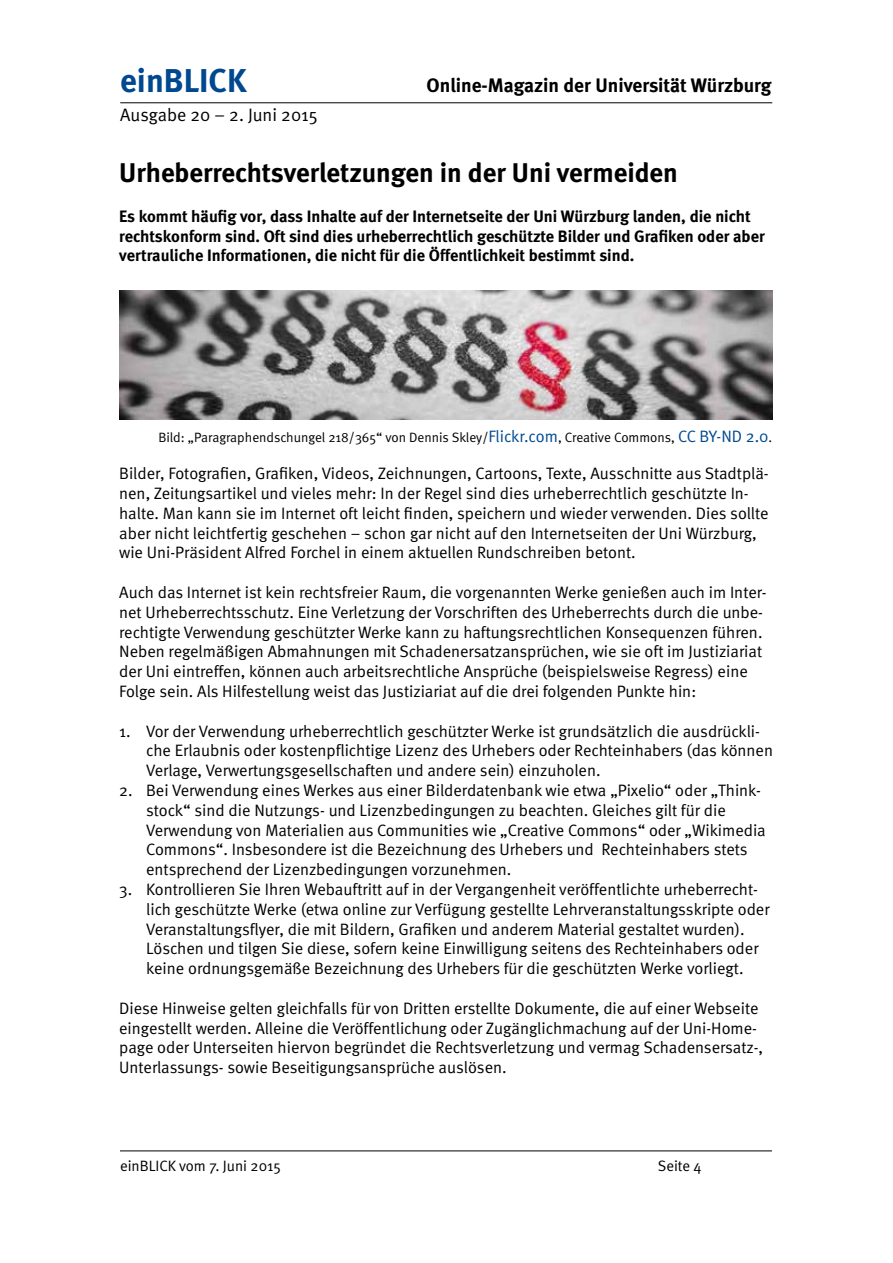
<style>
.page{position:relative;width:893px;height:1263px;background:#fff}
.page>*{position:absolute;margin:0;border:0;box-sizing:border-box;transform-origin:0 0}
.t1{font:700 33px "Meta";color:#004990}
.t2{font:700 27px "Meta";color:#000}
.t3{font:700 19.5px "Meta";color:#000}
.t4{font:18px "Meta Normal";color:#000}
.t5{font:16.5px/19.8px "Meta Normal";color:#000}
.t6{font:700 16.5px/19.8px "Meta";color:#000}
.t7{font:15px "Meta Normal";color:#000}
.t8{font:13.5px "Meta Normal";color:#000}
.s1{font-size:16.5px;color:#004990}
</style>
<div class="page">
<hr style="left:120px;top:102px;width:652px;height:1px;background:#000">
<hr style="left:120px;top:1150px;width:652px;height:1px;background:#000">
<img style="left:119px;top:291px;width:653px;height:129px">
<h1 class="t1" style="left:120px;top:61px;width:128px">einBLICK</h1>
<p class="t3" style="left:427px;top:74px;width:346px">Online-Magazin der Universität Würzburg</p>
<p class="t4" style="left:120px;top:105px;width:199px">Ausgabe 20 – 2. Juni 2015</p>
<h2 class="t2" style="left:119px;top:157px;width:560px">Urheberrechtsverletzungen in der Uni vermeiden</h2>
<p class="t6" style="left:119px;top:206px;width:647px">Es kommt häufig vor, dass Inhalte auf der Internetseite der Uni Würzburg landen, die nicht rechtskonform sind. Oft sind dies urheberrechtlich geschützte Bilder und Grafiken oder aber vertrauliche Informationen, die nicht für die Öffentlichkeit bestimmt sind.</p>
<p class="t8" style="left:158px;top:430px;width:615px">Bild: „Paragraphendschungel 218/365“ von Dennis Skley/<span class="s1">Flickr.com</span>, Creative Commons, <span class="s1">CC BY-ND 2.0</span>.</p>
<p class="t5" style="left:119px;top:463px;width:651px">Bilder, Fotografien, Grafiken, Videos, Zeichnungen, Cartoons, Texte, Ausschnitte aus Stadtplä&shy;nen, Zeitungsartikel und vieles mehr: In der Regel sind dies urheberrechtlich geschützte In&shy;halte. Man kann sie im Internet oft leicht finden, speichern und wieder verwenden. Dies sollte aber nicht leichtfertig geschehen – schon gar nicht auf den Internetseiten der Uni Würzburg, wie Uni-Präsident Alfred Forchel in einem aktuellen Rundschreiben betont.</p>
<p class="t5" style="left:119px;top:582px;width:649px">Auch das Internet ist kein rechtsfreier Raum, die vorgenannten Werke genießen auch im Inter&shy;net Urheberrechtsschutz. Eine Verletzung der Vorschriften des Urheberrechts durch die unbe&shy;rechtigte Verwendung geschützter Werke kann zu haftungsrechtlichen Konsequenzen führen.<br>Neben regelmäßigen Abmahnungen mit Schadenersatzansprüchen, wie sie oft im Justiziariat der Uni eintreffen, können auch arbeitsrechtliche Ansprüche (beispielsweise Regress) eine Folge sein. Als Hilfestellung weist das Justiziariat auf die drei folgenden Punkte hin:</p>
<p class="t5" style="left:146px;top:721px;width:628px;text-indent:-27px">1. Vor der Verwendung urheberrechtlich geschützter Werke ist grundsätzlich die ausdrückli&shy;che Erlaubnis oder kostenpflichtige Lizenz des Urhebers oder Rechteinhabers (das können<br>Verlage, Verwertungsgesellschaften und andere sein) einzuholen.</p>
<p class="t5" style="left:146px;top:780px;width:621px;text-indent:-27px">2. Bei Verwendung eines Werkes aus einer Bilderdatenbank wie etwa „Pixelio“ oder „Think&shy;stock“ sind die Nutzungs- und Lizenzbedingungen zu beachten. Gleiches gilt für die Verwendung von Materialien aus Communities wie „Creative Commons“ oder „Wikimedia Commons“. Insbesondere ist die Bezeichnung des Urhebers und Rechteinhabers stets entsprechend der Lizenzbedingungen vorzunehmen.</p>
<p class="t5" style="left:146px;top:879px;width:625px;text-indent:-27px">3. Kontrollieren Sie Ihren Webauftritt auf in der Vergangenheit veröffentlichte urheberrecht&shy;lich geschützte Werke (etwa online zur Verfügung gestellte Lehrveranstaltungsskripte oder Veranstaltungsflyer, die mit Bildern, Grafiken und anderem Material gestaltet wurden).<br>Löschen und tilgen Sie diese, sofern keine Einwilligung seitens des Rechteinhabers oder keine ordnungsgemäße Bezeichnung des Urhebers für die geschützten Werke vorliegt.</p>
<p class="t5" style="left:119px;top:998px;width:645px">Diese Hinweise gelten gleichfalls für von Dritten erstellte Dokumente, die auf einer Webseite eingestellt werden. Alleine die Veröffentlichung oder Zugänglichmachung auf der Uni-Home&shy;page oder Unterseiten hiervon begründet die Rechtsverletzung und vermag Schadensersatz-, Unterlassungs- sowie Beseitigungsansprüche auslösen.</p>
<p class="t7" style="left:120px;top:1157px;width:162px">einBLICK vom 7. Juni 2015</p>
<p class="t7" style="left:658px;top:1157px;width:45px">Seite 4</p>
</div>
